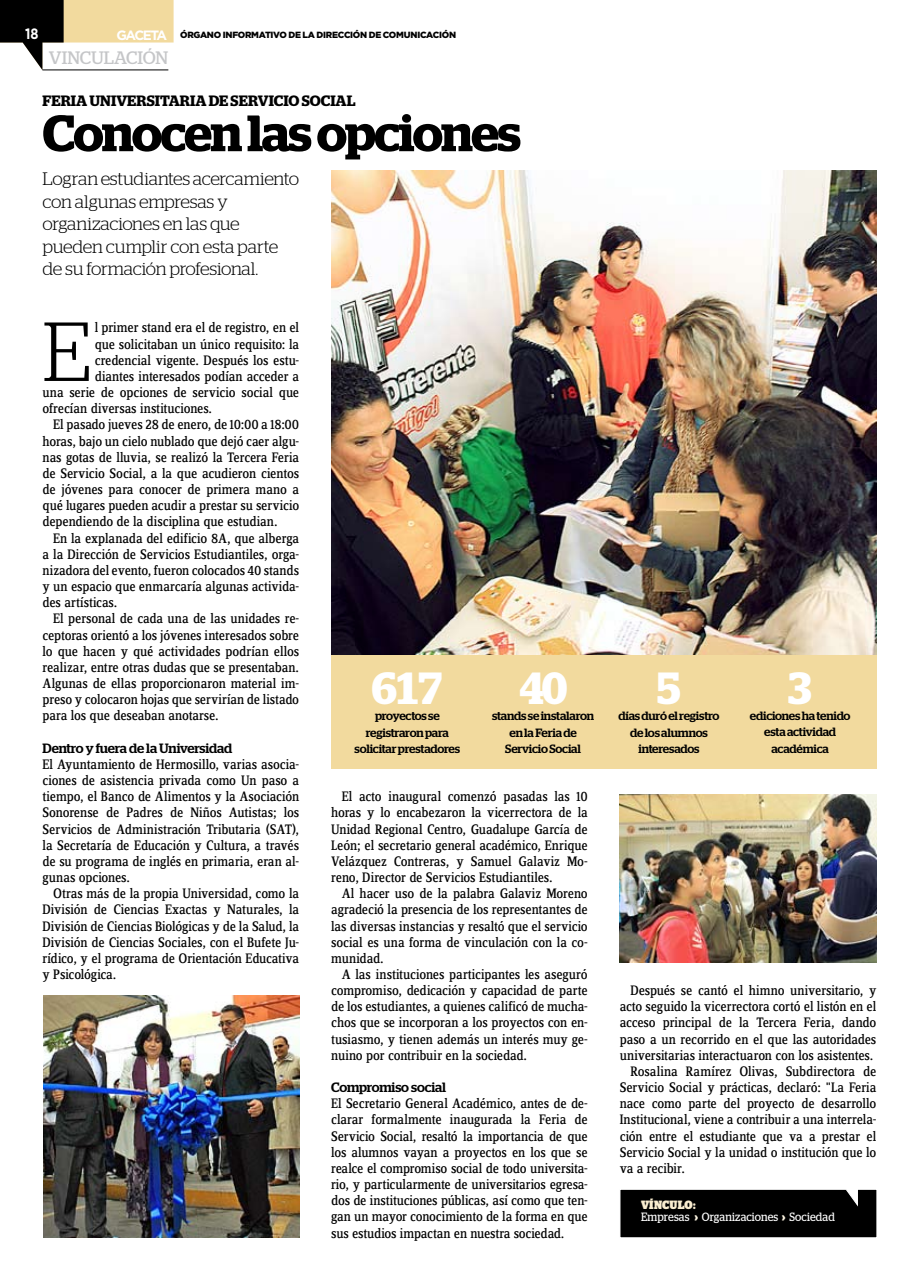
<style>
.page{position:relative;width:919px;height:1276px;background:#fff}
.page>*{position:absolute;margin:0;border:0;box-sizing:border-box;transform-origin:0 0}
.t1{font:300 83.55px "Stag";color:#000}
.t2{font:600 51px "Stag";color:#000}
.t3{font:600 45px "Stag";color:#fff}
.t4{font:300 18px/22.5px "Stag";letter-spacing:-.015em;color:#000}
.t5{font:18px "Stag";letter-spacing:-.005em;color:#c5c6c8}
.t6{font:600 15px "Stag";color:#000}
.t7{font:700 15px "Gotham";color:#fff;scale:.85 1}
.t8{font:14.25px/16.2px "Zine Serif Dis";letter-spacing:-.015em;color:#000;text-align:justify}
.t9{font:500 13.5px "Stag";letter-spacing:-.01em;color:#000}
.t10{font:500 12px/16.2px "Stag";letter-spacing:-.015em;color:#000;text-align:center}
.t11{font:12px/12.1px "Stag";letter-spacing:.015em;color:#fff;scale:.9 1}
.t12{font:900 9px "Gotham";letter-spacing:-.03em;color:#000}
.s1{font-weight:700;font-size:13.5px;color:#fff}
.s2{font-weight:900;color:#f9edd0}
.s3{font-weight:900;color:#fbf3e0}
</style>
<div class="page">
<svg style="left:0;top:0;width:173px;height:70px"></svg>
<div style="left:620px;top:1189px;width:257px;height:49px;background:#000"></div>
<hr style="left:42px;top:70px;width:126px;height:1px;background:#000">
<img style="left:331px;top:171px;width:545px;height:485px">
<div style="left:331px;top:656px;width:545px;height:113px;background:#f2da9e"></div>
<img style="left:43px;top:995px;width:256px;height:242px">
<img style="left:619px;top:794px;width:257px;height:169px">
<p class="t7" style="left:25px;top:25px;width:17px">18</p>
<p class="t12" style="left:117px;top:29px;width:341px"><span class="s1">GACETA</span> ÓRGANO INFORMATIVO DE LA DIRECCIÓN DE COMUNICACIÓN</p>
<p class="t5" style="left:49px;top:47px;width:120px">VINCULACIóN</p>
<p class="t6" style="left:43px;top:92px;width:11px">FER</p>
<p class="t6" style="left:71px;top:92px;width:286px">IA UNIVERSITARIA DE SERVICIO SOCIAL</p>
<h2 class="t2" style="left:43px;top:103px;width:480px">CONOCEN LAS OPCIONES</h2>
<p class="t4" style="left:43px;top:167px;width:258px">Logran estudiantes acercamiento con algunas empresas y organizaciones en las que pueden cumplir con esta parte de su formación profesional.</p>
<h1 class="t1" style="left:43px;top:304px;width:46px">E</h1>
<p class="t8" style="left:95px;top:320px;width:206px">l primer stand era el de registro, en el</p>
<p class="t8" style="left:95px;top:336px;width:206px">que solicitaban un único requisito: la</p>
<p class="t8" style="left:95px;top:353px;width:206px">credencial vigente. Después los estu-</p>
<p class="t8" style="left:95px;top:369px;width:206px">diantes interesados podían acceder a</p>
<p class="t8" style="left:43px;top:385px;width:258px">una serie de opciones de servicio social que</p>
<p class="t8" style="left:43px;top:401px;width:171px">ofrecían diversas instituciones.</p>
<p class="t8" style="left:53px;top:417px;width:247px">El pasado jueves 28 de enero, de 10:00 a 18:00</p>
<p class="t8" style="left:43px;top:433px;width:258px">horas, bajo un cielo nublado que dejó caer algu-</p>
<p class="t8" style="left:43px;top:450px;width:258px">nas gotas de lluvia, se realizó la Tercera Feria</p>
<p class="t8" style="left:43px;top:466px;width:258px">de Servicio Social, a la que acudieron cientos</p>
<p class="t8" style="left:43px;top:482px;width:258px">de jóvenes para conocer de primera mano a</p>
<p class="t8" style="left:43px;top:498px;width:258px">qué lugares pueden acudir a prestar su servicio</p>
<p class="t8" style="left:43px;top:514px;width:236px">dependiendo de la disciplina que estudian.</p>
<p class="t8" style="left:53px;top:530px;width:247px">En la explanada del edificio 8A, que alberga</p>
<p class="t8" style="left:43px;top:547px;width:258px">a la Dirección de Servicios Estudiantiles, orga-</p>
<p class="t8" style="left:43px;top:563px;width:258px">nizadora del evento, fueron colocados 40 stands</p>
<p class="t8" style="left:43px;top:579px;width:258px">y un espacio que enmarcaría algunas activida-</p>
<p class="t8" style="left:43px;top:595px;width:76px">des artísticas.</p>
<p class="t8" style="left:53px;top:611px;width:247px">El personal de cada una de las unidades re-</p>
<p class="t8" style="left:43px;top:627px;width:258px">ceptoras orientó a los jóvenes interesados sobre</p>
<p class="t8" style="left:43px;top:643px;width:258px">lo que hacen y qué actividades podrían ellos</p>
<p class="t8" style="left:43px;top:660px;width:258px">realizar, entre otras dudas que se presentaban.</p>
<p class="t8" style="left:43px;top:676px;width:258px">Algunas de ellas proporcionaron material im-</p>
<p class="t8" style="left:43px;top:692px;width:258px">preso y colocaron hojas que servirían de listado</p>
<p class="t8" style="left:43px;top:708px;width:178px">para los que deseaban anotarse.</p>
<p class="t9" style="left:43px;top:740px;width:191px">Dentro y fuera de la Universidad</p>
<p class="t8" style="left:43px;top:757px;width:258px">El Ayuntamiento de Hermosillo, varias asocia&shy;ciones de asistencia privada como Un paso a tiempo, el Banco de Alimentos y la Asociación Sonorense de Padres de Niños Autistas; los Servicios de Administración Tributaria (SAT), la Secretaría de Educación y Cultura, a través de su programa de inglés en primaria, eran al&shy;gunas opciones.</p>
<p class="t8" style="left:43px;top:886px;width:258px;text-indent:11px">Otras más de la propia Universidad, como la División de Ciencias Exactas y Naturales, la División de Ciencias Biológicas y de la Salud, la División de Ciencias Sociales, con el Bufete Ju&shy;rídico, y el programa de Orientación Educativa y Psicológica.</p>
<h3 class="t3" style="left:371px;top:662px;width:74px">617</h3>
<h3 class="t3" style="left:518px;top:662px;width:51px">40</h3>
<h3 class="t3" style="left:655px;top:662px;width:28px">5</h3>
<h3 class="t3" style="left:786px;top:662px;width:28px">3</h3>
<p class="t10" style="left:354px;top:708px;width:107px">proyectos se registraron para solicitar prestadores</p>
<p class="t10" style="left:492px;top:708px;width:104px">stands se instalaron en la Feria de<br>Servicio Social</p>
<p class="t10" style="left:618px;top:708px;width:103px">días duró el registro de los alumnos interesados</p>
<p class="t10" style="left:749px;top:708px;width:102px">ediciones ha tenido esta actividad académica</p>
<p class="t8" style="left:331px;top:789px;width:258px;text-indent:11px">El acto inaugural comenzó pasadas las 10 horas y lo encabezaron la vicerrectora de la Unidad Regional Centro, Guadalupe García de León; el secretario general académico, Enrique Velázquez Contreras, y Samuel Galaviz Mo&shy;reno, Director de Servicios Estudiantiles.</p>
<p class="t8" style="left:331px;top:886px;width:258px;text-indent:11px">Al hacer uso de la palabra Galaviz Moreno agradeció la presencia de los representantes de las diversas instancias y resaltó que el servicio social es una forma de vinculación con la co&shy;munidad.</p>
<p class="t8" style="left:331px;top:967px;width:258px;text-indent:11px">A las instituciones participantes les aseguró compromiso, dedicación y capacidad de parte de los estudiantes, a quienes calificó de mucha&shy;chos que se incorporan a los proyectos con en&shy;tusiasmo, y tienen además un interés muy ge&shy;nuino por contribuir en la sociedad.</p>
<p class="t9" style="left:331px;top:1079px;width:116px">Compromiso social</p>
<p class="t8" style="left:331px;top:1096px;width:258px">El Secretario General Académico, antes de de&shy;clarar formalmente inaugurada la Feria de Servicio Social, resaltó la importancia de que los alumnos vayan a proyectos en los que se realce el compromiso social de todo universita&shy;rio, y particularmente de universitarios egresa&shy;dos de instituciones públicas, así como que ten&shy;gan un mayor conocimiento de la forma en que sus estudios impactan en nuestra sociedad.</p>
<p class="t8" style="left:630px;top:983px;width:247px">Después se cantó el himno universitario, y</p>
<p class="t8" style="left:619px;top:999px;width:258px">acto seguido la vicerrectora cortó el listón en el</p>
<p class="t8" style="left:619px;top:1015px;width:258px">acceso principal de la Tercera Feria, dando</p>
<p class="t8" style="left:619px;top:1031px;width:258px">paso a un recorrido en el que las autoridades</p>
<p class="t8" style="left:619px;top:1047px;width:255px">universitarias interactuaron con los asistentes.</p>
<p class="t8" style="left:630px;top:1064px;width:247px">Rosalina Ramírez Olivas, Subdirectora de</p>
<p class="t8" style="left:619px;top:1080px;width:258px">Servicio Social y prácticas, declaró: "La Feria</p>
<p class="t8" style="left:619px;top:1096px;width:258px">nace como parte del proyecto de desarrollo</p>
<p class="t8" style="left:619px;top:1112px;width:258px">Institucional, viene a contribuir a una interrela-</p>
<p class="t8" style="left:619px;top:1128px;width:258px">ción entre el estudiante que va a prestar el</p>
<p class="t8" style="left:619px;top:1144px;width:258px">Servicio Social y la unidad o institución que lo</p>
<p class="t8" style="left:619px;top:1161px;width:67px">va a recibir.</p>
<p class="t11" style="left:641px;top:1199px;width:217px"><span class="s2">VÍNCULO:<br></span>Empresas <span class="s3">›</span> Organizaciones <span class="s3">›</span> Sociedad</p>
</div>
